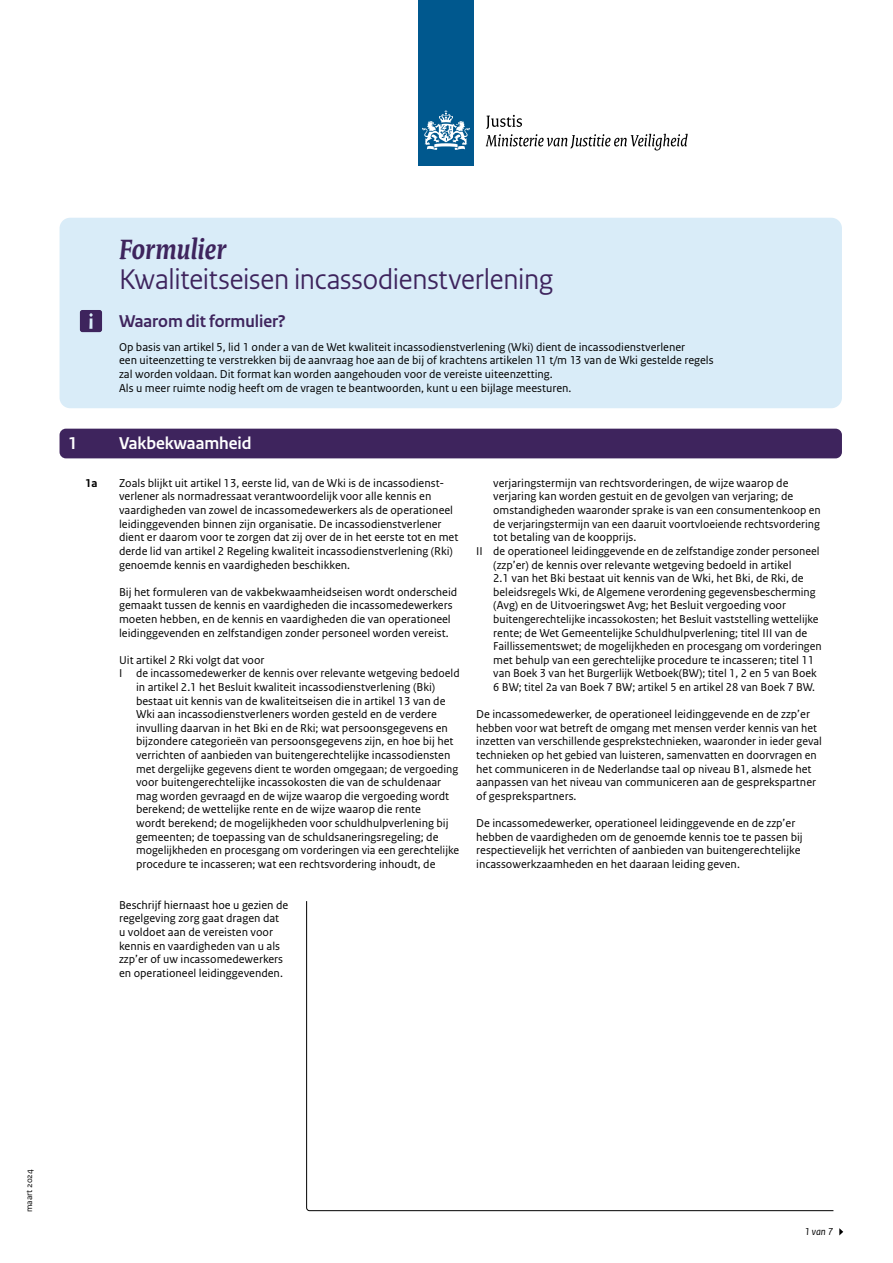
<style>
.page{position:relative;width:893px;height:1263px;background:#fff}
.page>*{position:absolute;margin:0;border:0;box-sizing:border-box;transform-origin:0 0}
.Titel_Regular{font:30px/30px "Rijksoverheid Sans Heading";letter-spacing:-.005em;color:#3e245d}
.Kop_Inspring{font:700 18px "Rijksoverheid Sans Heading";color:#3e245d}
.Kop_wit{font:700 18px "Rijksoverheid Sans Heading";color:#fff}
.Tekst_invulkaders_vragen_met_cijfer_of_l{font:12px/13.6px "Rijksoverheid Sans Text";color:#000}
.Tekst_introductie_witregel{font:12px/13.6px "Rijksoverheid Sans Text";color:#000}
.Tekst_introductie{font:12px/13.6px "Rijksoverheid Sans Text";color:#000}
.Tekst_invulkaders{font:12px/13.6px "Rijksoverheid Sans Text";color:#000}
.Tekst_invulkaders_vragen_met_cijfer_of_l-2{font:700 12px "Rijksoverheid Sans Text";color:#000}
.t1{font:italic 10.5px "Rijksoverheid Sans Text";color:#000}
.t2{font:9px "Rijksoverheid Sans Text";color:#000}
.s1{font-family:"Rijksoverheid Serif";font-weight:700;font-style:italic}
</style>
<div class="page">
<div style="left:418px;top:0;width:56px;height:166px;background:#00588e"></div>
<svg style="left:422px;top:110px;width:48px;height:40px"></svg>
<svg style="left:486px;top:115px;width:202px;height:35px"></svg>
<svg style="left:839px;top:1228px;width:4px;height:7px"></svg>
<div style="left:60px;top:218px;width:782px;height:190px;background:#d9ecf8;border-radius:11px"></div>
<div style="left:60px;top:429px;width:782px;height:29px;background:#3e245d;border-radius:6px"></div>
<svg style="left:306px;top:901px;width:528px;height:310px"></svg>
<svg style="left:80px;top:310px;width:22px;height:22px"></svg>
<h1 class="Titel_Regular" style="left:119px;top:234px;width:435px"><span class="s1">Formulier<br></span>Kwaliteitseisen incassodienstverlening</h1>
<h2 class="Kop_Inspring" style="left:119px;top:311px;width:168px">Waarom dit formulier?</h2>
<p class="Tekst_introductie" style="left:119px;top:340px;width:596px">Op basis van artikel 5, lid 1 onder a van de Wet kwaliteit incassodienstverlening (Wki) dient de incassodienstverlener<br>een uiteenzetting te verstrekken bij de aanvraag hoe aan de bij of krachtens artikelen 11 t/m 13 van de Wki gestelde regels zal worden voldaan. Dit format kan worden aangehouden voor de vereiste uiteenzetting.</p>
<p class="Tekst_introductie" style="left:119px;top:381px;width:454px">Als u meer ruimte nodig heeft om de vragen te beantwoorden, kunt u een bijlage meesturen.</p>
<h2 class="Kop_wit" style="left:68px;top:433px;width:11px">1</h2>
<h2 class="Kop_wit" style="left:119px;top:433px;width:134px">Vakbekwaamheid</h2>
<p class="Tekst_invulkaders_vragen_met_cijfer_of_l-2" style="left:85px;top:476px;width:14px">1a</p>
<p class="Tekst_invulkaders_vragen_met_cijfer_of_l" style="left:119px;top:476px;width:341px">Zoals blijkt uit artikel 13, eerste lid, van de Wki is de incassodienst&shy;verlener als normadressaat verantwoordelijk voor alle kennis en vaardigheden van zowel de incassomedewerkers als de operationeel leidinggevenden binnen zijn organisatie. De incassodienstverlener dient er daarom voor te zorgen dat zij over de in het eerste tot en met derde lid van artikel 2 Regeling kwaliteit incassodienstverlening (Rki) genoemde kennis en vaardigheden beschikken.</p>
<p class="Tekst_introductie_witregel" style="left:119px;top:585px;width:340px">Bij het formuleren van de vakbekwaamheidseisen wordt onderscheid gemaakt tussen de kennis en vaardigheden die incassomedewerkers moeten hebben, en de kennis en vaardigheden die van operationeel leidinggevenden en zelfstandigen zonder personeel worden vereist.</p>
<p class="Tekst_introductie_witregel" style="left:119px;top:653px;width:147px">Uit artikel 2 Rki volgt dat voor</p>
<p class="Tekst_invulkaders_vragen_met_cijfer_of_l" style="left:136px;top:667px;width:325px;text-indent:-17px">I de incassomedewerker de kennis over relevante wetgeving bedoeld in artikel 2.1 het Besluit kwaliteit incassodienstverlening (Bki) bestaat uit kennis van de kwaliteitseisen die in artikel 13 van de Wki aan incassodienstverleners worden gesteld en de verdere invulling daarvan in het Bki en de Rki; wat persoonsgegevens en bijzondere categorieën van persoonsgegevens zijn, en hoe bij het verrichten of aanbieden van buitengerechtelijke incassodiensten met dergelijke gegevens dient te worden omgegaan; de vergoeding voor buitengerechtelijke incassokosten die van de schuldenaar mag worden gevraagd en de wijze waarop die vergoeding wordt berekend; de wettelijke rente en de wijze waarop die rente<br>wordt berekend; de mogelijkheden voor schuldhulpverlening bij gemeenten; de toepassing van de schuldsaneringsregeling; de mogelijkheden en procesgang om vorderingen via een gerechtelijke procedure te incasseren; wat een rechtsvordering inhoudt, de</p>
<p class="Tekst_invulkaders" style="left:119px;top:898px;width:171px">Beschrijf hiernaast hoe u gezien de regelgeving zorg gaat dragen dat u voldoet aan de vereisten voor kennis en vaardigheden van u als zzp’er of uw incassomedewerkers en operationeel leidinggevenden.</p>
<p class="Tekst_invulkaders_vragen_met_cijfer_of_l" style="left:493px;top:476px;width:329px">verjaringstermijn van rechtsvorderingen, de wijze waarop de verjaring kan worden gestuit en de gevolgen van verjaring; de omstandigheden waaronder sprake is van een consumentenkoop en de verjaringstermijn van een daaruit voortvloeiende rechtsvordering tot betaling van de koopprijs.</p>
<p class="Tekst_invulkaders_vragen_met_cijfer_of_l" style="left:493px;top:544px;width:330px;text-indent:-17px">II de operationeel leidinggevende en de zelfstandige zonder personeel (zzp’er) de kennis over relevante wetgeving bedoeld in artikel<br>2.1 van het Bki bestaat uit kennis van de Wki, het Bki, de Rki, de beleidsregels Wki, de Algemene verordening gegevensbescherming (Avg) en de Uitvoeringswet Avg; het Besluit vergoeding voor buitengerechtelijke incassokosten; het Besluit vaststelling wettelijke rente; de Wet Gemeentelijke Schuldhulpverlening; titel III van de Faillissementswet; de mogelijkheden en procesgang om vorderingen met behulp van een gerechtelijke procedure te incasseren; titel 11 van Boek 3 van het Burgerlijk Wetboek(BW); titel 1, 2 en 5 van Boek 6 BW; titel 2a van Boek 7 BW; artikel 5 en artikel 28 van Boek 7 BW.</p>
<p class="Tekst_introductie_witregel" style="left:476px;top:708px;width:347px">De incassomedewerker, de operationeel leidinggevende en de zzp’er hebben voor wat betreft de omgang met mensen verder kennis van het inzetten van verschillende gesprekstechnieken, waaronder in ieder geval technieken op het gebied van luisteren, samenvatten en doorvragen en het communiceren in de Nederlandse taal op niveau B1, alsmede het aanpassen van het niveau van communiceren aan de gesprekspartner of gesprekspartners.</p>
<p class="Tekst_introductie_witregel" style="left:476px;top:816px;width:328px">De incassomedewerker, operationeel leidinggevende en de zzp’er hebben de vaardigheden om de genoemde kennis toe te passen bij respectievelijk het verrichten of aanbieden van buitengerechtelijke incassowerkzaamheden en het daaraan leiding geven.</p>
<p class="t2" style="left:24px;top:1212px;width:45px;rotate:-90deg">maart 2024</p>
<p class="t1" style="left:804px;top:1226px;width:30px">1 van 7</p>
</div>
